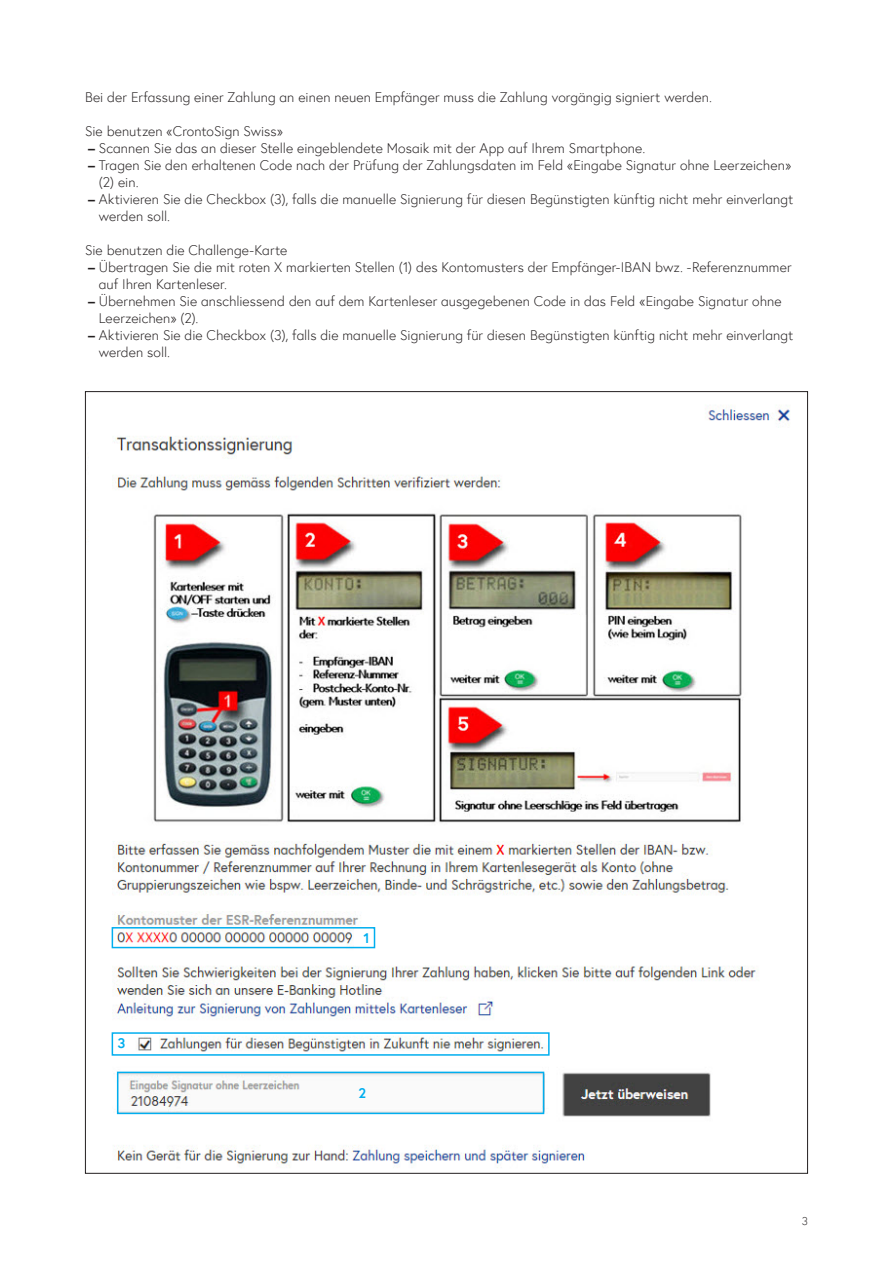
<style>
.page{position:relative;width:893px;height:1263px;background:#fff}
.page>*{position:absolute;margin:0;border:0;box-sizing:border-box;transform-origin:0 0}
.t1{font:13.8px/17px "Europa Light Alt";letter-spacing:.005em;color:#231f20}
.t2{font:13.8px "Europa Bold Alt";color:#00aeef}
.t3{font:11.25px "Europa Light Alt";color:#231f20}
.s1{font-family:"Europa Bold Alt"}
</style>
<div class="page">
<img style="left:111px;top:407px;width:679px;height:761px">
<div style="left:112px;top:927px;width:263px;height:21px;border:2px solid #00aeef"></div>
<div style="left:117px;top:1071px;width:427px;height:43px;border:2px solid #00aeef"></div>
<div style="left:112px;top:1032px;width:438px;height:24px;border:2px solid #00aeef"></div>
<p class="t1" style="left:85px;top:89px;width:628px">Bei der Erfassung einer Zahlung an einen neuen Empfänger muss die Zahlung vorgängig signiert werden.</p>
<p class="t1" style="left:85px;top:123px;width:199px">Sie benutzen «CrontoSign Swiss»</p>
<p class="t1" style="left:88px;top:140px;width:559px"><span class="s1">–</span> Scannen Sie das an dieser Stelle eingeblendete Mosaik mit der App auf Ihrem Smartphone.</p>
<p class="t1" style="left:99px;top:157px;width:694px;text-indent:-11px"><span class="s1">–</span> Tragen Sie den erhaltenen Code nach der Prüfung der Zahlungsdaten im Feld «Eingabe Signatur ohne Leerzeichen» (2) ein.</p>
<p class="t1" style="left:99px;top:191px;width:696px;text-indent:-11px"><span class="s1">–</span> Aktivieren Sie die Checkbox (3), falls die manuelle Signierung für diesen Begünstigten künftig nicht mehr einverlangt werden soll.</p>
<p class="t1" style="left:85px;top:242px;width:204px">Sie benutzen die Challenge-Karte</p>
<p class="t1" style="left:99px;top:259px;width:694px;text-indent:-11px"><span class="s1">–</span> Übertragen Sie die mit roten X markierten Stellen (1) des Kontomusters der Empfänger-IBAN bwz. -Referenznummer auf Ihren Kartenleser.</p>
<p class="t1" style="left:99px;top:293px;width:684px;text-indent:-11px"><span class="s1">–</span> Übernehmen Sie anschliessend den auf dem Kartenleser ausgegebenen Code in das Feld «Eingabe Signatur ohne<br>Leerzeichen» (2).</p>
<p class="t1" style="left:99px;top:327px;width:696px;text-indent:-11px"><span class="s1">–</span> Aktivieren Sie die Checkbox (3), falls die manuelle Signierung für diesen Begünstigten künftig nicht mehr einverlangt werden soll.</p>
<p class="t2" style="left:117px;top:1033px;width:9px">3</p>
<p class="t2" style="left:363px;top:928px;width:8px">1</p>
<p class="t2" style="left:359px;top:1083px;width:9px">2</p>
<p class="t3" style="left:802px;top:1214px;width:8px">3</p>
</div>
